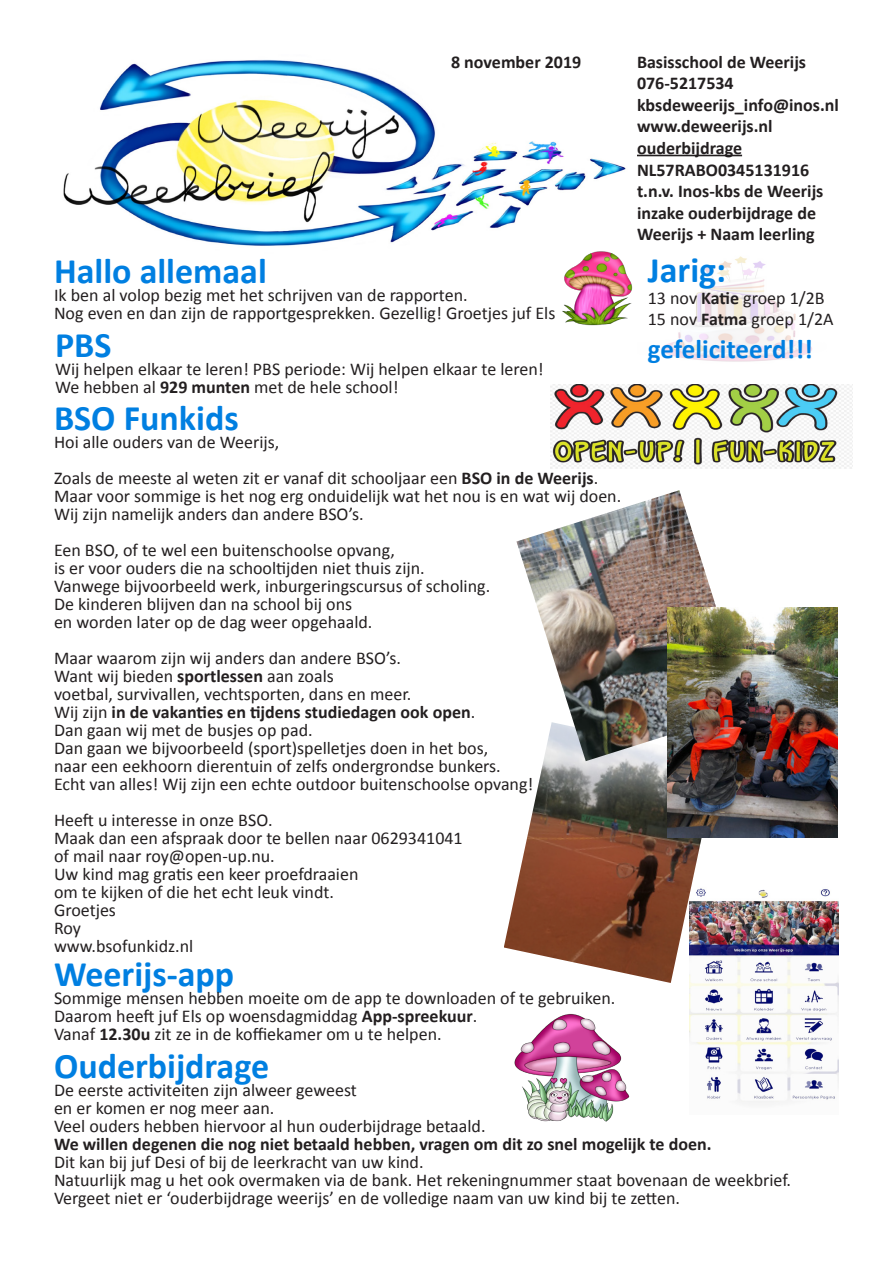
<style>
.page{position:relative;width:893px;height:1263px;background:#fff}
.page>*{position:absolute;margin:0;border:0;box-sizing:border-box;transform-origin:0 0}
.t1{font:700 36px "Calibri";color:#007fe1}
.t2{font:700 27px "Calibri";color:#007fe1}
.t3{font:18px/18px "Calibri";color:#231f20}
.t4{font:700 18px "Calibri";color:#231f20}
.s1{font-weight:700}
.s2{font-weight:400}
</style>
<div class="page">
<img style="left:690px;top:889px;width:149px;height:215px">
<img style="left:661px;top:256px;width:151px;height:106px">
<img style="left:63px;top:60px;width:563px;height:186px">
<hr style="left:637px;top:155px;width:105px;height:1px;background:#231f20">
<img style="left:551px;top:385px;width:302px;height:83px">
<img style="left:504px;top:761px;width:215px;height:222px">
<img style="left:516px;top:490px;width:200px;height:271px">
<img style="left:667px;top:607px;width:171px;height:230px">
<img style="left:514px;top:1013px;width:116px;height:109px">
<img style="left:562px;top:251px;width:71px;height:75px">
<p class="t4" style="left:451px;top:50px;width:132px">8 november 2019</p>
<p class="t4" style="left:637px;top:50px;width:171px">Basisschool de Weerijs</p>
<p class="t4" style="left:637px;top:72px;width:98px">076-5217534</p>
<p class="t4" style="left:637px;top:93px;width:203px">kbsdeweerijs_info@inos.nl</p>
<p class="t4" style="left:637px;top:115px;width:137px">www.deweerijs.nl</p>
<p class="t4" style="left:637px;top:136px;width:107px">ouderbijdrage</p>
<p class="t4" style="left:637px;top:158px;width:174px">NL57RABO0345131916</p>
<p class="t4" style="left:637px;top:180px;width:188px">t.n.v. Inos-kbs de Weerijs</p>
<p class="t4" style="left:637px;top:201px;width:181px">inzake ouderbijdrage de</p>
<p class="t4" style="left:637px;top:223px;width:179px">Weerijs + Naam leerling</p>
<p class="t1" style="left:648px;top:247px;width:80px">Jarig:</p>
<p class="t3" style="left:648px;top:289px;width:178px">13 nov <span class="s1">Katie</span> groep 1/2B</p>
<p class="t3" style="left:648px;top:310px;width:187px">15 nov <span class="s1">Fatma</span> groep 1/2A</p>
<p class="t2" style="left:648px;top:332px;width:167px">gefeliciteerd!!!</p>
<p class="t1" style="left:54px;top:248px;width:214px">Hallo allemaal</p>
<p class="t3" style="left:54px;top:286px;width:503px">Ik ben al volop bezig met het schrijven van de rapporten.<br>Nog even en dan zijn de rapportgesprekken. Gezellig! Groetjes juf Els</p>
<p class="t1" style="left:55px;top:322px;width:58px">PBS</p>
<p class="t3" style="left:55px;top:360px;width:490px">Wij helpen elkaar te leren! PBS periode: Wij helpen elkaar te leren!</p>
<p class="t3" style="left:55px;top:378px;width:345px">We hebben al <span class="s1">929 munten</span> met de hele school!</p>
<p class="t1" style="left:54px;top:395px;width:186px">BSO Funkids</p>
<p class="t3" style="left:54px;top:433px;width:227px">Hoi alle ouders van de Weerijs,</p>
<p class="t3" style="left:54px;top:469px;width:546px">Zoals de meeste al weten zit er vanaf dit schooljaar een <span class="s1">BSO in de Weerijs</span>.</p>
<p class="t3" style="left:54px;top:487px;width:569px">Maar voor sommige is het nog erg onduidelijk wat het nou is en wat wij doen.</p>
<p class="t3" style="left:54px;top:505px;width:311px">Wij zijn namelijk anders dan andere BSO’s.</p>
<p class="t3" style="left:54px;top:541px;width:342px">Een BSO, of te wel een buitenschoolse opvang,</p>
<p class="t3" style="left:54px;top:559px;width:372px">is er voor ouders die na schooltijden niet thuis zijn.</p>
<p class="t3" style="left:54px;top:577px;width:438px">Vanwege bijvoorbeeld werk, inburgeringscursus of scholing.</p>
<p class="t3" style="left:54px;top:595px;width:300px">De kinderen blijven dan na school bij ons</p>
<p class="t3" style="left:54px;top:613px;width:320px">en worden later op de dag weer opgehaald.</p>
<p class="t3" style="left:54px;top:649px;width:349px">Maar waarom zijn wij anders dan andere BSO’s.</p>
<p class="t3" style="left:54px;top:667px;width:281px">Want wij bieden <span class="s1">sportlessen</span> aan zoals</p>
<p class="t3" style="left:54px;top:685px;width:359px">voetbal, survivallen, vechtsporten, dans en meer.</p>
<p class="t4" style="left:54px;top:701px;width:423px"><span class="s2">Wij zijn</span> in de vakanties en tijdens studiedagen ook open<span class="s2">.</span></p>
<p class="t3" style="left:54px;top:721px;width:260px">Dan gaan wij met de busjes op pad.</p>
<p class="t3" style="left:54px;top:739px;width:436px">Dan gaan we bijvoorbeeld (sport)spelletjes doen in het bos,</p>
<p class="t3" style="left:54px;top:757px;width:448px">naar een eekhoorn dierentuin of zelfs ondergrondse bunkers.</p>
<p class="t3" style="left:54px;top:775px;width:481px">Echt van alles! Wij zijn een echte outdoor buitenschoolse opvang!</p>
<p class="t3" style="left:54px;top:811px;width:220px">Heeft u interesse in onze BSO.</p>
<p class="t3" style="left:54px;top:829px;width:410px">Maak dan een afspraak door te bellen naar 0629341041</p>
<p class="t3" style="left:54px;top:847px;width:222px">of mail naar roy@open-up.nu.</p>
<p class="t3" style="left:54px;top:865px;width:306px">Uw kind mag gratis een keer proefdraaien</p>
<p class="t3" style="left:54px;top:883px;width:282px">om te kijken of die het echt leuk vindt.</p>
<p class="t3" style="left:54px;top:901px;width:64px">Groetjes</p>
<p class="t3" style="left:54px;top:919px;width:28px">Roy</p>
<p class="t3" style="left:54px;top:937px;width:141px">www.bsofunkidz.nl</p>
<p class="t1" style="left:54px;top:951px;width:182px">Weerijs-app</p>
<p class="t3" style="left:54px;top:989px;width:563px">Sommige mensen hebben moeite om de app te downloaden of te gebruiken.</p>
<p class="t3" style="left:54px;top:1007px;width:425px">Daarom heeft juf Els op woensdagmiddag <span class="s1">App-spreekuur</span>.</p>
<p class="t3" style="left:54px;top:1025px;width:389px">Vanaf <span class="s1">12.30u</span> zit ze in de koffiekamer om u te helpen.</p>
<p class="t1" style="left:54px;top:1043px;width:217px">Ouderbijdrage</p>
<p class="t3" style="left:54px;top:1081px;width:304px">De eerste activiteiten zijn alweer geweest</p>
<p class="t3" style="left:54px;top:1099px;width:433px">en er komen er nog meer aan.<br>Veel ouders hebben hiervoor al hun ouderbijdrage betaald.</p>
<p class="t4" style="left:54px;top:1133px;width:659px">We willen degenen die nog niet betaald hebben, vragen om dit zo snel mogelijk te doen.</p>
<p class="t3" style="left:54px;top:1153px;width:371px">Dit kan bij juf Desi of bij de leerkracht van uw kind.</p>
<p class="t3" style="left:54px;top:1171px;width:739px">Natuurlijk mag u het ook overmaken via de bank. Het rekeningnummer staat bovenaan de weekbrief.</p>
<p class="t3" style="left:54px;top:1189px;width:628px">Vergeet niet er ‘ouderbijdrage weerijs’ en de volledige naam van uw kind bij te zetten.</p>
</div>
